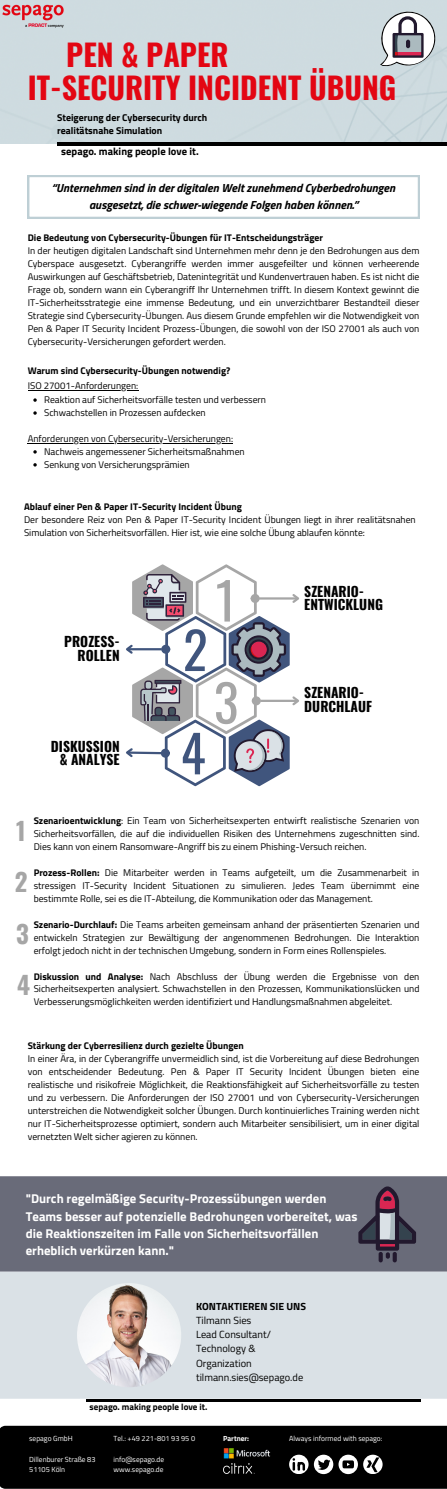
<style>
.page{position:relative;width:447px;height:1489px;background:#fff}
.page>*{position:absolute;margin:0;border:0;box-sizing:border-box;transform-origin:0 0}
.t1{font:51.22px "Oswald";color:#a6a6a6}
.t2{font:51.22px "Oswald";color:#40557d}
.t3{font:700 30px "Oswald";color:#e30613}
.t4{font:700 24.75px "Oswald";color:#a6a6a6}
.t5{font:700 13.65px/13.6px "Oswald";color:#000;text-align:right}
.t6{font:700 12.75px/17.4px "Titillium Web";color:#fff}
.t7{font:italic 700 11.77px/16.4px "Titillium Web";color:#000;text-align:center}
.t8{font:700 10.5px "Titillium Web";color:#000}
.t9{font:10.35px/14.1px "Titillium Web";color:#000}
.t10{font:700 10.35px "Titillium Web";color:#000}
.t11{font:700 9.82px "Titillium Web";color:#000}
.t12{font:9.68px/13px "Titillium Web";color:#000;text-align:justify}
.t13{font:700 9.68px "Titillium Web";color:#000}
.t14{font:700 9px "Titillium Web";color:#000}
.t15{font:7.35px "Titillium Web";color:#fff}
.t16{font:700 7.35px "Titillium Web";color:#fff}
.s1{font-weight:700}
</style>
<div class="page">
<div style="left:0;top:0;width:447px;height:143px;background:#cedbe0"></div>
<svg style="left:370px;top:0;width:77px;height:79px"></svg>
<svg style="left:28px;top:175px;width:391px;height:43px"></svg>
<img style="left:2px;top:2px;width:63px;height:28px">
<hr style="left:57px;top:143px;width:390px;height:2px;background:#000">
<svg style="left:126px;top:564px;width:173px;height:222px"></svg>
<div style="left:0;top:1271px;width:447px;height:127px;background:#dae1e6"></div>
<hr style="left:86px;top:1398px;width:334px;height:3px;background:#000">
<div style="left:0;top:1425px;width:447px;height:63px;background:#000"></div>
<img style="left:223px;top:1462px;width:31px;height:12px">
<img style="left:223px;top:1447px;width:48px;height:13px">
<svg style="left:289px;top:1454px;width:19px;height:20px"></svg>
<svg style="left:292px;top:1457px;width:14px;height:13px"></svg>
<svg style="left:314px;top:1454px;width:44px;height:19px"></svg>
<svg style="left:363px;top:1454px;width:19px;height:20px"></svg>
<svg style="left:366px;top:1457px;width:13px;height:14px"></svg>
<div style="left:0;top:1176px;width:447px;height:95px;background:#696b79"></div>
<img style="left:77px;top:1283px;width:104px;height:104px;border-radius:50%">
<svg style="left:392px;top:1251px;width:4px;height:11px"></svg>
<svg style="left:378px;top:1251px;width:4px;height:11px"></svg>
<svg style="left:358px;top:1186px;width:58px;height:72px;background:#605667"></svg>
<svg style="left:33px;top:398px;width:4px;height:4px"></svg>
<svg style="left:33px;top:411px;width:4px;height:4px"></svg>
<svg style="left:33px;top:450px;width:4px;height:3px"></svg>
<svg style="left:33px;top:463px;width:4px;height:3px"></svg>
<hr style="left:28px;top:390px;width:110px;height:1px;background:#000">
<hr style="left:28px;top:443px;width:205px;height:1px;background:#000">
<p class="t3" style="left:66px;top:32px;width:164px">PEN &amp; PAPER</p>
<p class="t3" style="left:28px;top:64px;width:370px">IT-SECURITY INCIDENT ÜBUNG</p>
<p class="t11" style="left:57px;top:109px;width:152px">Steigerung der Cybersecurity durch</p>
<p class="t11" style="left:57px;top:123px;width:107px">realitätsnahe Simulation</p>
<p class="t8" style="left:61px;top:143px;width:139px">sepago. making people love it.</p>
<p class="t7" style="left:52px;top:180px;width:344px">“Unternehmen sind in der digitalen Welt zunehmend Cyberbedrohungen ausgesetzt, die schwer-wiegende Folgen haben können.”</p>
<p class="t13" style="left:28px;top:230px;width:297px">Die Bedeutung von Cybersecurity-Übungen für IT-Entscheidungsträger</p>
<p class="t12" style="left:28px;top:244px;width:393px">In der heutigen digitalen Landschaft sind Unternehmen mehr denn je den Bedrohungen aus dem Cyberspace ausgesetzt. Cyberangriffe werden immer ausgefeilter und können verheerende Auswirkungen auf Geschäftsbetrieb, Datenintegrität und Kundenvertrauen haben. Es ist nicht die Frage ob, sondern wann ein Cyberangriff Ihr Unternehmen trifft. In diesem Kontext gewinnt die IT-Sicherheitsstrategie eine immense Bedeutung, und ein unverzichtbarer Bestandteil dieser Strategie sind Cybersecurity-Übungen. Aus diesem Grunde empfehlen wir die Notwendigkeit von Pen &amp; Paper IT Security Incident Prozess-Übungen, die sowohl von der ISO 27001 als auch von Cybersecurity-Versicherungen gefordert werden.</p>
<p class="t13" style="left:28px;top:363px;width:204px">Warum sind Cybersecurity-Übungen notwendig?</p>
<p class="t12" style="left:28px;top:379px;width:112px">ISO 27001-Anforderungen:</p>
<p class="t12" style="left:44px;top:393px;width:223px">Reaktion auf Sicherheitsvorfälle testen und verbessern</p>
<p class="t12" style="left:44px;top:406px;width:163px">Schwachstellen in Prozessen aufdecken</p>
<p class="t12" style="left:44px;top:445px;width:202px">Nachweis angemessener Sicherheitsmaßnahmen</p>
<p class="t12" style="left:44px;top:458px;width:147px">Senkung von Versicherungsprämien</p>
<p class="t12" style="left:28px;top:432px;width:207px">Anforderungen von Cybersecurity-Versicherungen:</p>
<p class="t13" style="left:24px;top:499px;width:219px">Ablauf einer Pen &amp; Paper IT-Security Incident Übung</p>
<p class="t12" style="left:24px;top:513px;width:393px">Der besondere Reiz von Pen &amp; Paper IT-Security Incident Übungen liegt in ihrer realitätsnahen<br>Simulation von Sicherheitsvorfällen. Hier ist, wie eine solche Übung ablaufen könnte:</p>
<p class="t5" style="left:64px;top:634px;width:57px">PROZESS-<br>ROLLEN</p>
<p class="t5" style="left:51px;top:738px;width:70px">DISKUSSION</p>
<p class="t5" style="left:60px;top:752px;width:61px">&amp; ANALYSE</p>
<p class="t2" style="left:183px;top:610px;width:26px">2</p>
<p class="t2" style="left:181px;top:713px;width:26px">4</p>
<p class="t1" style="left:216px;top:560px;width:22px">1</p>
<p class="t1" style="left:214px;top:662px;width:26px">3</p>
<p class="t5" style="left:304px;top:583px;width:61px">SZENARIO-</p>
<p class="t5" style="left:304px;top:597px;width:80px">ENTWICKLUNG</p>
<p class="t5" style="left:304px;top:685px;width:61px">SZENARIO-</p>
<p class="t5" style="left:304px;top:699px;width:69px">DURCHLAUF</p>
<p class="t12" style="left:34px;top:814px;width:387px"><span class="s1">Szenarioentwicklung</span>: Ein Team von Sicherheitsexperten entwirft realistische Szenarien von Sicherheitsvorfällen, die auf die individuellen Risiken des Unternehmens zugeschnitten sind.<br>Dies kann von einem Ransomware-Angriff bis zu einem Phishing-Versuch reichen.</p>
<p class="t12" style="left:34px;top:865px;width:387px"><span class="s1">Prozess-Rollen:</span> Die Mitarbeiter werden in Teams aufgeteilt, um die Zusammenarbeit in stressigen IT-Security Incident Situationen zu simulieren. Jedes Team übernimmt eine bestimmte Rolle, sei es die IT-Abteilung, die Kommunikation oder das Management.</p>
<p class="t12" style="left:34px;top:917px;width:387px"><span class="s1">Szenario-Durchlauf:</span> Die Teams arbeiten gemeinsam anhand der präsentierten Szenarien und entwickeln Strategien zur Bewältigung der angenommenen Bedrohungen. Die Interaktion erfolgt jedoch nicht in der technischen Umgebung, sondern in Form eines Rollenspieles.</p>
<p class="t12" style="left:34px;top:969px;width:387px"><span class="s1">Diskussion und Analyse:</span> Nach Abschluss der Übung werden die Ergebnisse von den Sicherheitsexperten analysiert. Schwachstellen in den Prozessen, Kommunikationslücken und Verbesserungsmöglichkeiten werden identifiziert und Handlungsmaßnahmen abgeleitet.</p>
<p class="t4" style="left:16px;top:811px;width:11px">1</p>
<p class="t4" style="left:15px;top:863px;width:14px">2</p>
<p class="t4" style="left:16px;top:914px;width:14px">3</p>
<p class="t4" style="left:17px;top:965px;width:14px">4</p>
<p class="t13" style="left:28px;top:1038px;width:217px">Stärkung der Cyberresilienz durch gezielte Übungen</p>
<p class="t12" style="left:28px;top:1052px;width:393px">In einer Ära, in der Cyberangriffe unvermeidlich sind, ist die Vorbereitung auf diese Bedrohungen von entscheidender Bedeutung. Pen &amp; Paper IT Security Incident Übungen bieten eine realistische und risikofreie Möglichkeit, die Reaktionsfähigkeit auf Sicherheitsvorfälle zu testen und zu verbessern. Die Anforderungen der ISO 27001 und von Cybersecurity-Versicherungen unterstreichen die Notwendigkeit solcher Übungen. Durch kontinuierliches Training werden nicht nur IT-Sicherheitsprozesse optimiert, sondern auch Mitarbeiter sensibilisiert, um in einer digital vernetzten Welt sicher agieren zu können.</p>
<p class="t6" style="left:26px;top:1189px;width:333px">"Durch regelmäßige Security-Prozessübungen werden Teams besser auf potenzielle Bedrohungen vorbereitet, was die Reaktionszeiten im Falle von Sicherheitsvorfällen erheblich verkürzen kann."</p>
<p class="t10" style="left:196px;top:1298px;width:111px">KONTAKTIEREN SIE UNS</p>
<p class="t9" style="left:196px;top:1313px;width:57px">Tilmann Sies</p>
<p class="t9" style="left:196px;top:1327px;width:76px">Lead Consultant/<br>Technology &amp;<br>Organization</p>
<p class="t9" style="left:196px;top:1369px;width:109px">tilmann.sies@sepago.de</p>
<p class="t14" style="left:90px;top:1399px;width:119px">sepago. making people love it.</p>
<p class="t15" style="left:29px;top:1432px;width:45px">sepago GmbH</p>
<p class="t15" style="left:29px;top:1453px;width:68px">Dillenburer Straße 83</p>
<p class="t15" style="left:29px;top:1463px;width:37px">51105 Köln</p>
<p class="t15" style="left:113px;top:1432px;width:83px">Tel.: +49 221-801 93 95 0</p>
<p class="t15" style="left:113px;top:1453px;width:52px">info@sepago.de</p>
<p class="t15" style="left:113px;top:1463px;width:52px">www.sepago.de</p>
<p class="t16" style="left:223px;top:1432px;width:27px">Partner:</p>
<p class="t15" style="left:289px;top:1432px;width:95px">Always informed with sepago:</p>
</div>
